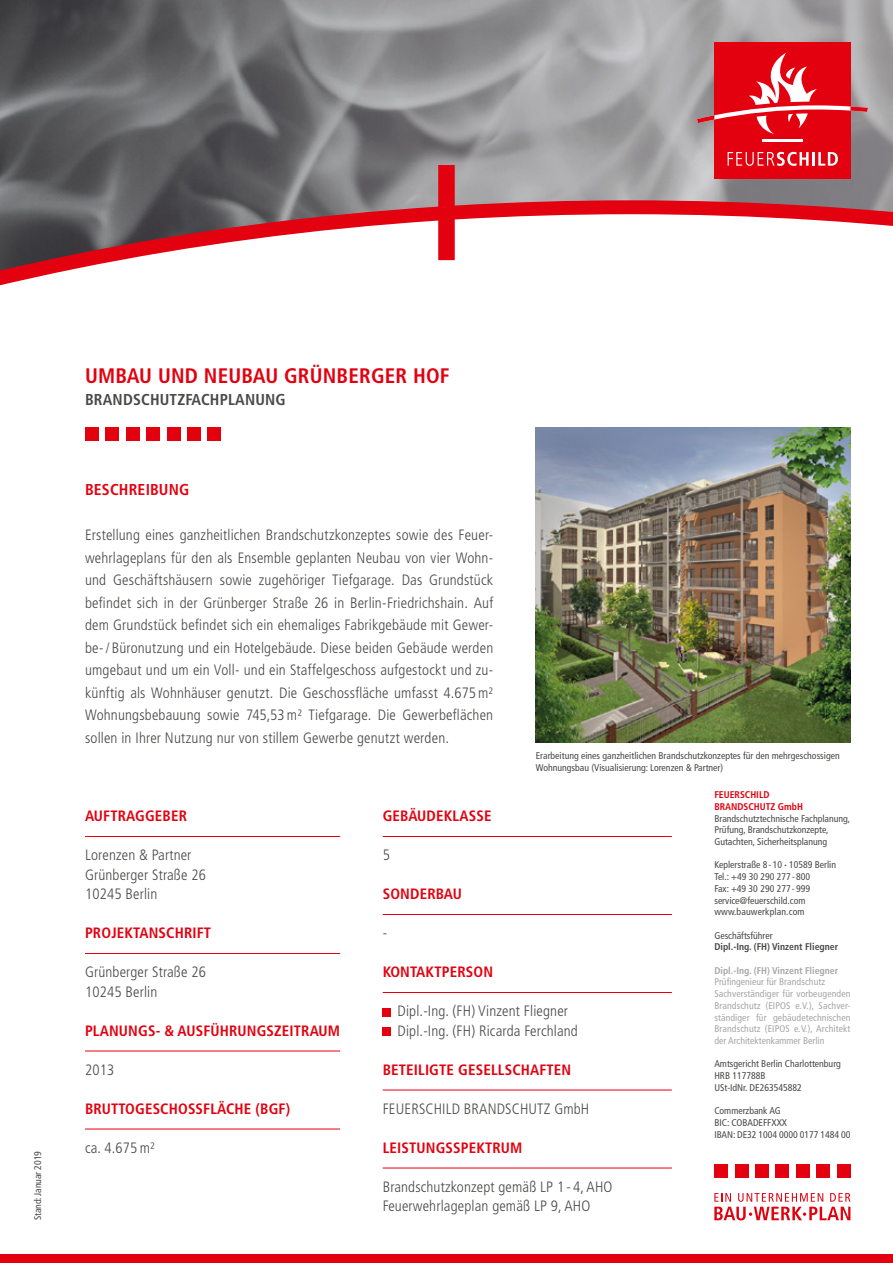
<style>
.page{position:relative;width:893px;height:1263px;background:#fff}
.page>*{position:absolute;margin:0;border:0;box-sizing:border-box;transform-origin:0 0}
.t1{font:700 condensed 21px "Frutiger LT Std";letter-spacing:.01em;color:#e3000f}
.t2{font:700 condensed 15.75px "Frutiger LT Std";letter-spacing:.01em;color:#494948}
.t3{font:700 condensed 15.75px "Frutiger LT Std";letter-spacing:.01em;color:#e3000f}
.t4{font:300 condensed 15px/22.5px "Frutiger LT Std";letter-spacing:.01em;color:#494948}
.t5{font:700 condensed 15px "Frutiger LT Std";letter-spacing:.01em;color:#e3000f}
.t6{font:condensed 9.75px/11.7px "Frutiger LT Std";color:#494948}
.t7{font:condensed 9.75px/11.7px "Frutiger LT Std";letter-spacing:.01em;color:#a7a7a8}
.t8{font:700 condensed 9.75px "Frutiger LT Std";color:#494948}
.t9{font:700 condensed 9.75px "Frutiger LT Std";color:#a7a7a8}
.t10{font:700 condensed 9.75px/11.7px "Frutiger LT Std";color:#e3000f}
</style>
<div class="page">
<img style="left:0;top:0;width:893px;height:165px">
<div style="left:0;top:1254px;width:893px;height:9px;background:#e3000f"></div>
<svg style="left:0;top:165px;width:893px;height:121px"></svg>
<svg style="left:714px;top:1193px;width:136px;height:27px"></svg>
<div style="left:837px;top:1164px;width:13px;height:14px;background:#e3000f"></div>
<div style="left:816px;top:1164px;width:14px;height:14px;background:#e3000f"></div>
<div style="left:796px;top:1164px;width:14px;height:14px;background:#e3000f"></div>
<div style="left:776px;top:1164px;width:13px;height:14px;background:#e3000f"></div>
<div style="left:755px;top:1164px;width:14px;height:14px;background:#e3000f"></div>
<div style="left:735px;top:1164px;width:13px;height:14px;background:#e3000f"></div>
<div style="left:714px;top:1164px;width:14px;height:14px;background:#e3000f"></div>
<div style="left:714px;top:42px;width:136px;height:136px;background:#e3000f"></div>
<hr style="left:762px;top:139px;width:41px;height:2px;background:#fff">
<svg style="left:728px;top:152px;width:81px;height:14px"></svg>
<hr style="left:812px;top:152px;width:3px;height:14px;background:#fff">
<svg style="left:818px;top:152px;width:20px;height:14px"></svg>
<svg style="left:697px;top:53px;width:171px;height:81px"></svg>
<img style="left:536px;top:428px;width:314px;height:314px">
<div style="left:208px;top:428px;width:13px;height:13px;background:#e3000f"></div>
<div style="left:187px;top:428px;width:14px;height:13px;background:#e3000f"></div>
<div style="left:167px;top:428px;width:13px;height:13px;background:#e3000f"></div>
<div style="left:146px;top:428px;width:14px;height:13px;background:#e3000f"></div>
<div style="left:126px;top:428px;width:14px;height:13px;background:#e3000f"></div>
<div style="left:106px;top:428px;width:13px;height:13px;background:#e3000f"></div>
<div style="left:85px;top:428px;width:14px;height:13px;background:#e3000f"></div>
<hr style="left:85px;top:836px;width:255px;height:1px;background:#e3000f">
<hr style="left:85px;top:953px;width:255px;height:1px;background:#e3000f">
<hr style="left:85px;top:1051px;width:255px;height:1px;background:#e3000f">
<hr style="left:85px;top:1129px;width:255px;height:1px;background:#e3000f">
<hr style="left:383px;top:836px;width:289px;height:1px;background:#e3000f">
<hr style="left:383px;top:914px;width:289px;height:1px;background:#e3000f">
<hr style="left:383px;top:992px;width:289px;height:1px;background:#e3000f">
<hr style="left:383px;top:1090px;width:289px;height:1px;background:#e3000f">
<hr style="left:383px;top:1168px;width:289px;height:1px;background:#e3000f">
<div style="left:383px;top:1008px;width:8px;height:8px;background:#e3000f"></div>
<div style="left:383px;top:1027px;width:8px;height:9px;background:#e3000f"></div>
<p class="t6" style="left:32px;top:1220px;width:71px;rotate:-90deg">Stand: Januar 2019</p>
<h1 class="t1" style="left:85px;top:363px;width:366px">UMBAU UND NEUBAU GRÜNBERGER HOF</h1>
<p class="t2" style="left:85px;top:390px;width:202px">BRANDSCHUTZFACHPLANUNG</p>
<p class="t3" style="left:85px;top:480px;width:106px">BESCHREIBUNG</p>
<p class="t4" style="left:85px;top:524px;width:410px;text-align:justify">Erstellung eines ganzheitlichen Brandschutzkonzeptes sowie des Feuer&shy;wehrlageplans für den als Ensemble geplanten Neubau von vier Wohn&shy;und Geschäftshäusern sowie zugehöriger Tiefgarage. Das Grundstück befindet sich in der Grünberger Straße 26 in Berlin-Friedrichshain. Auf dem Grundstück befindet sich ein ehemaliges Fabrikgebäude mit Gewer&shy;be-/ Büronutzung und ein Hotelgebäude. Diese beiden Gebäude werden umgebaut und um ein Voll- und ein Staffelgeschoss aufgestockt und zu&shy;künftig als Wohnhäuser genutzt. Die Geschossfläche umfasst 4.675m²<br>Wohnungsbebauung sowie 745,53m² Tiefgarage. Die Gewerbeflächen sollen in Ihrer Nutzung nur von stillem Gewerbe genutzt werden.</p>
<p class="t6" style="left:536px;top:750px;width:305px">Erarbeitung eines ganzheitlichen Brandschutzkonzeptes für den mehrgeschossigen<br>Wohnungsbau (Visualisierung: Lorenzen &amp; Partner)</p>
<p class="t5" style="left:85px;top:807px;width:104px">AUFTRAGGEBER</p>
<p class="t4" style="left:85px;top:846px;width:122px;line-height:19.5px">Lorenzen &amp; Partner<br>Grünberger Straße 26<br>10245 Berlin</p>
<p class="t5" style="left:85px;top:924px;width:128px">PROJEKTANSCHRIFT</p>
<p class="t4" style="left:85px;top:963px;width:122px;line-height:19.5px">Grünberger Straße 26<br>10245 Berlin</p>
<p class="t5" style="left:85px;top:1022px;width:257px">PLANUNGS- &amp; AUSFÜHRUNGSZEITRAUM</p>
<p class="t4" style="left:85px;top:1059px;width:31px">2013</p>
<p class="t5" style="left:85px;top:1100px;width:207px">BRUTTOGESCHOSSFLÄCHE (BGF)</p>
<p class="t4" style="left:85px;top:1137px;width:71px">ca. 4.675m²</p>
<p class="t5" style="left:383px;top:807px;width:110px">GEBÄUDEKLASSE</p>
<p class="t4" style="left:383px;top:844px;width:9px">5</p>
<p class="t5" style="left:383px;top:885px;width:81px">SONDERBAU</p>
<p class="t4" style="left:383px;top:922px;width:6px">-</p>
<p class="t5" style="left:383px;top:963px;width:112px">KONTAKTPERSON</p>
<p class="t4" style="left:398px;top:1002px;width:182px;line-height:19.5px">Dipl.-Ing. (FH) Vinzent Fliegner<br>Dipl.-Ing. (FH) Ricarda Ferchland</p>
<p class="t5" style="left:383px;top:1061px;width:190px">BETEILIGTE GESELLSCHAFTEN</p>
<p class="t4" style="left:383px;top:1098px;width:208px">FEUERSCHILD BRANDSCHUTZ GmbH</p>
<p class="t5" style="left:383px;top:1139px;width:141px">LEISTUNGSSPEKTRUM</p>
<p class="t4" style="left:383px;top:1177px;width:231px;line-height:19.5px">Brandschutzkonzept gemäß LP 1 - 4, AHO<br>Feuerwehrlageplan gemäß LP 9, AHO</p>
<p class="t10" style="left:714px;top:789px;width:90px">FEUERSCHILD<br>BRANDSCHUTZ GmbH</p>
<p class="t6" style="left:714px;top:812px;width:137px">Brandschutztechnische Fachplanung,<br>Prüfung, Brandschutzkonzepte,<br>Gutachten, Sicherheitsplanung</p>
<p class="t6" style="left:714px;top:859px;width:123px">Keplerstraße 8 - 10 <sup>•</sup> 10589 Berlin<br>Tel.: +49 30 290 277 - 800<br>Fax: +49 30 290 277 - 999 service@feuerschild.com www.bauwerkplan.com</p>
<p class="t6" style="left:714px;top:929px;width:60px">Geschäftsführer</p>
<p class="t8" style="left:714px;top:941px;width:125px">Dipl.-Ing. (FH) Vinzent Fliegner</p>
<p class="t9" style="left:714px;top:964px;width:125px">Dipl.-Ing. (FH) Vinzent Fliegner</p>
<p class="t7" style="left:714px;top:976px;width:138px">Prüfingenieur für Brandschutz Sachverständiger für vorbeugenden Brandschutz (EIPOS e.V.), Sachver&shy;ständiger für gebäudetechnischen Brandschutz (EIPOS e.V.), Architekt der Architektenkammer Berlin</p>
<p class="t6" style="left:714px;top:1058px;width:128px">Amtsgericht Berlin Charlottenburg<br>HRB 117788B<br>USt-IdNr. DE263545882</p>
<p class="t6" style="left:714px;top:1105px;width:138px">Commerzbank AG<br>BIC: COBADEFFXXX<br>IBAN: DE32 1004 0000 0177 1484 00</p>
</div>
